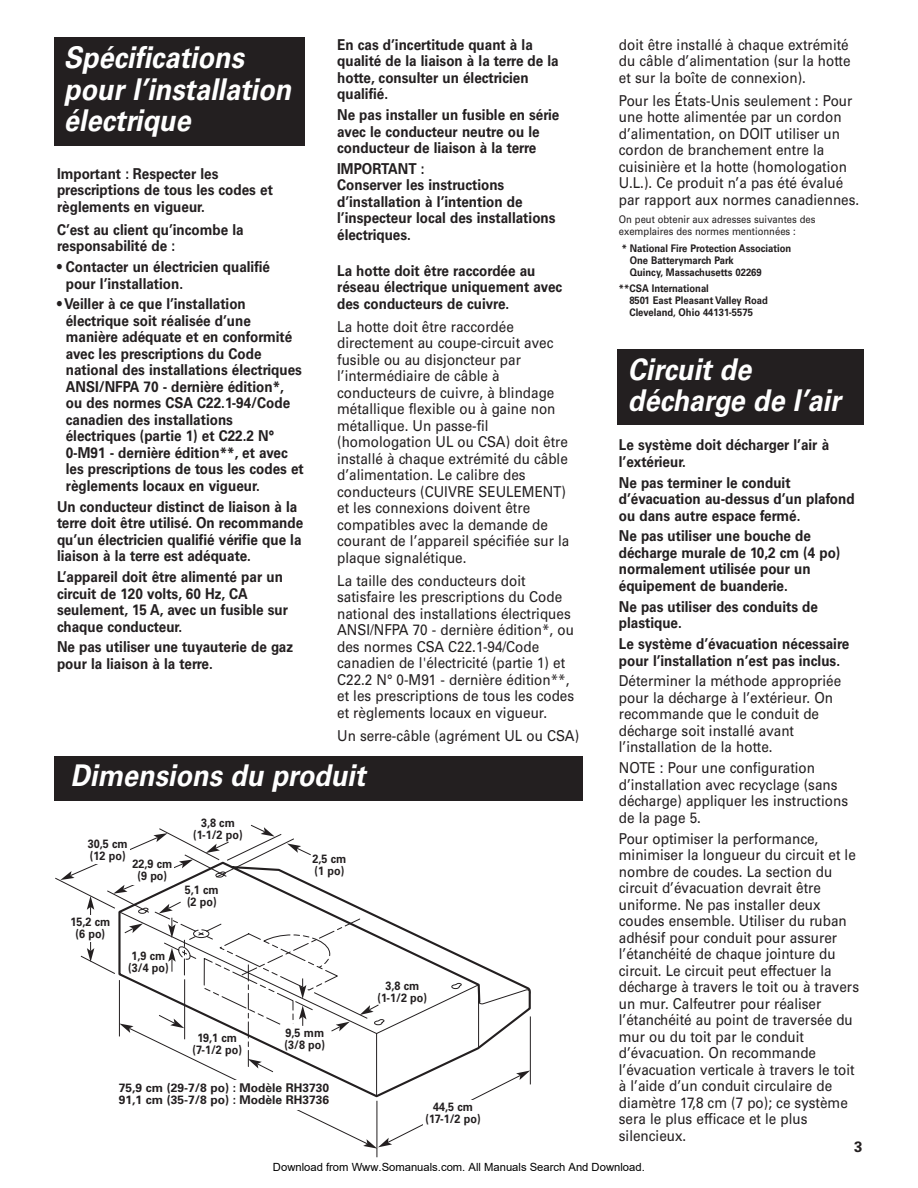
<style>
.page{position:relative;width:918px;height:1188px;background:#fff}
.page>*{position:absolute;margin:0;border:0;box-sizing:border-box;transform-origin:0 0}
.t1{font:italic 700 30px/31.5px "Univers";color:#fff;scale:.9 1}
.t2{font:15px/16.5px "Univers";color:#231f20;scale:.9 1}
.t3{font:700 15px/16.5px "Univers";color:#231f20;scale:.9 1}
.t4{font:700 15px "Univers";color:#231f20}
.t5{font:700 12px/12px "Univers";color:#231f20;text-align:center;scale:.9 1}
.t6{font:700 12px/12px "Univers";color:#231f20}
.t7{font:11.25px "Arial";color:#000}
.t8{font:700 10.5px/12px "Univers";color:#231f20;scale:.9 1}
.t9{font:10.5px/12px "Univers";color:#231f20;scale:.9 1}
</style>
<div class="page">
<div style="left:617px;top:349px;width:247px;height:75px;background:#231f20"></div>
<div style="left:54px;top:756px;width:528px;height:45px;background:#231f20"></div>
<div style="left:55px;top:37px;width:250px;height:109px;background:#231f20"></div>
<hr style="left:530px;top:1016px;width:1px;height:68px;background:#231f20">
<hr style="left:377px;top:1101px;width:1px;height:56px;background:#231f20">
<svg style="left:55px;top:825px;width:475px;height:324px"></svg>
<h1 class="t1" style="left:64px;top:44px;width:260px">Spécifications pour l’installation électrique</h1>
<p class="t3" style="left:57px;top:167px;width:241px">Important : Respecter les prescriptions de tous les codes et règlements en vigueur.</p>
<p class="t3" style="left:57px;top:223px;width:209px">C’est au client qu’incombe la responsabilité de :</p>
<p class="t3" style="left:66px;top:260px;width:229px;text-indent:-9px">• Contacter un électricien qualifié pour l’installation.</p>
<p class="t3" style="left:66px;top:297px;width:266px;text-indent:-9px">• Veiller à ce que l’installation électrique soit réalisée d’une manière adéquate et en conformité avec les prescriptions du Code national des installations électriques ANSI/NFPA 70 - dernière édition*, ou des normes CSA C22.1-94/Code canadien des installations électriques (partie 1) et C22.2 N° 0-M91 - dernière édition**, et avec les prescriptions de tous les codes et règlements locaux en vigueur.</p>
<p class="t3" style="left:57px;top:500px;width:275px">Un conducteur distinct de liaison à la terre doit être utilisé. On recommande qu’un électricien qualifié vérifie que la liaison à la terre est adéquate.</p>
<p class="t3" style="left:57px;top:570px;width:258px">L’appareil doit être alimenté par un circuit de 120 volts, 60 Hz, CA seulement, 15 A, avec un fusible sur chaque conducteur.</p>
<p class="t3" style="left:57px;top:640px;width:264px">Ne pas utiliser une tuyauterie de gaz pour la liaison à la terre.</p>
<p class="t3" style="left:337px;top:38px;width:248px">En cas d’incertitude quant à la qualité de la liaison à la terre de la hotte, consulter un électricien qualifié.</p>
<p class="t3" style="left:337px;top:108px;width:248px">Ne pas installer un fusible en série avec le conducteur neutre ou le conducteur de liaison à la terre</p>
<p class="t3" style="left:337px;top:162px;width:244px">IMPORTANT :<br>Conserver les instructions d’installation à l’intention de l’inspecteur local des installations électriques.</p>
<p class="t3" style="left:337px;top:263px;width:252px">La hotte doit être raccordée au réseau électrique uniquement avec des conducteurs de cuivre.</p>
<p class="t2" style="left:337px;top:319px;width:259px">La hotte doit être raccordée directement au coupe-circuit avec fusible ou au disjoncteur par l’intermédiaire de câble à conducteurs de cuivre, à blindage métallique flexible ou à gaine non métallique. Un passe-fil (homologation UL ou CSA) doit être installé à chaque extrémité du câble d’alimentation. Le calibre des conducteurs (CUIVRE SEULEMENT) et les connexions doivent être compatibles avec la demande de courant de l’appareil spécifiée sur la plaque signalétique.</p>
<p class="t2" style="left:337px;top:573px;width:265px">La taille des conducteurs doit satisfaire les prescriptions du Code national des installations électriques ANSI/NFPA 70 - dernière édition*, ou des normes CSA C22.1-94/Code canadien de l'électricité (partie 1) et C22.2 N° 0-M91 - dernière édition**, et les prescriptions de tous les codes et règlements locaux en vigueur.</p>
<p class="t2" style="left:337px;top:728px;width:270px">Un serre-câble (agrément UL ou CSA)</p>
<h1 class="t1" style="left:70px;top:762px;width:335px">Dimensions du produit</h1>
<p class="t5" style="left:88px;top:839px;width:46px;text-align:left">30,5 cm (12 po)</p>
<p class="t5" style="left:132px;top:859px;width:46px">22,9 cm (9 po)</p>
<p class="t5" style="left:70px;top:917px;width:46px">15,2 cm (6 po)</p>
<p class="t5" style="left:128px;top:951px;width:46px;text-align:left">1,9 cm (3/4 po)</p>
<p class="t5" style="left:193px;top:818px;width:56px">3,8 cm (1-1/2 po)</p>
<p class="t5" style="left:185px;top:885px;width:39px;text-align:left">5,1 cm (2 po)</p>
<p class="t5" style="left:193px;top:1033px;width:56px">19,1 cm (7-1/2 po)</p>
<p class="t5" style="left:313px;top:854px;width:39px;text-align:left">2,5 cm (1 po)</p>
<p class="t5" style="left:285px;top:1028px;width:46px;text-align:left">9,5 mm (3/8 po)</p>
<p class="t6" style="left:119px;top:1082px;width:212px">75,9 cm (29-7/8 po) : Modèle RH3730<br>91,1 cm (35-7/8 po) : Modèle RH3736</p>
<p class="t5" style="left:378px;top:981px;width:56px">3,8 cm (1-1/2 po)</p>
<p class="t5" style="left:425px;top:1102px;width:63px">44,5 cm (17-1/2 po)</p>
<p class="t2" style="left:619px;top:38px;width:259px">doit être installé à chaque extrémité du câble d’alimentation (sur la hotte et sur la boîte de connexion).</p>
<p class="t2" style="left:619px;top:94px;width:269px">Pour les États-Unis seulement : Pour une hotte alimentée par un cordon d’alimentation, on DOIT utiliser un cordon de branchement entre la cuisinière et la hotte (homologation U.L.). Ce produit n’a pas été évalué par rapport aux normes canadiennes.</p>
<p class="t9" style="left:619px;top:214px;width:220px">On peut obtenir aux adresses suivantes des exemplaires des normes mentionnées :</p>
<p class="t8" style="left:630px;top:243px;width:181px;text-indent:-8px">* National Fire Protection Association<br>One Batterymarch Park<br>Quincy, Massachusetts 02269</p>
<p class="t8" style="left:629px;top:283px;width:155px;text-indent:-10px">**CSA International<br>8501 East Pleasant Valley Road<br>Cleveland, Ohio 44131-5575</p>
<h1 class="t1" style="left:628px;top:356px;width:244px">Circuit de décharge de l’air</h1>
<p class="t3" style="left:619px;top:438px;width:235px">Le système doit décharger l’air à l’extérieur.</p>
<p class="t3" style="left:619px;top:475px;width:264px">Ne pas terminer le conduit d’évacuation au-dessus d’un plafond ou dans autre espace fermé.</p>
<p class="t3" style="left:619px;top:529px;width:248px">Ne pas utiliser une bouche de décharge murale de 10,2 cm (4 po) normalement utilisée pour un équipement de buanderie.</p>
<p class="t3" style="left:619px;top:600px;width:223px">Ne pas utiliser des conduits de plastique.</p>
<p class="t3" style="left:619px;top:637px;width:258px">Le système d’évacuation nécessaire pour l’installation n’est pas inclus.</p>
<p class="t2" style="left:619px;top:674px;width:249px">Déterminer la méthode appropriée pour la décharge à l’extérieur. On recommande que le conduit de décharge soit installé avant l’installation de la hotte.</p>
<p class="t2" style="left:619px;top:761px;width:256px">NOTE : Pour une configuration d’installation avec recyclage (sans décharge) appliquer les instructions de la page 5.</p>
<p class="t2" style="left:619px;top:831px;width:268px">Pour optimiser la performance, minimiser la longueur du circuit et le nombre de coudes. La section du circuit d’évacuation devrait être uniforme. Ne pas installer deux coudes ensemble. Utiliser du ruban adhésif pour conduit pour assurer l’étanchéité de chaque jointure du circuit. Le circuit peut effectuer la décharge à travers le toit ou à travers un mur. Calfeutrer pour réaliser l’étanchéité au point de traversée du mur ou du toit par le conduit d’évacuation. On recommande l’évacuation verticale à travers le toit à l’aide d’un conduit circulaire de diamètre 17,8 cm (7 po); ce système sera le plus efficace et le plus silencieux.</p>
<p class="t4" style="left:854px;top:1142px;width:10px">3</p>
<p class="t7" style="left:273px;top:1160px;width:373px">Download from Www.Somanuals.com. All Manuals Search And Download.</p>
</div>
